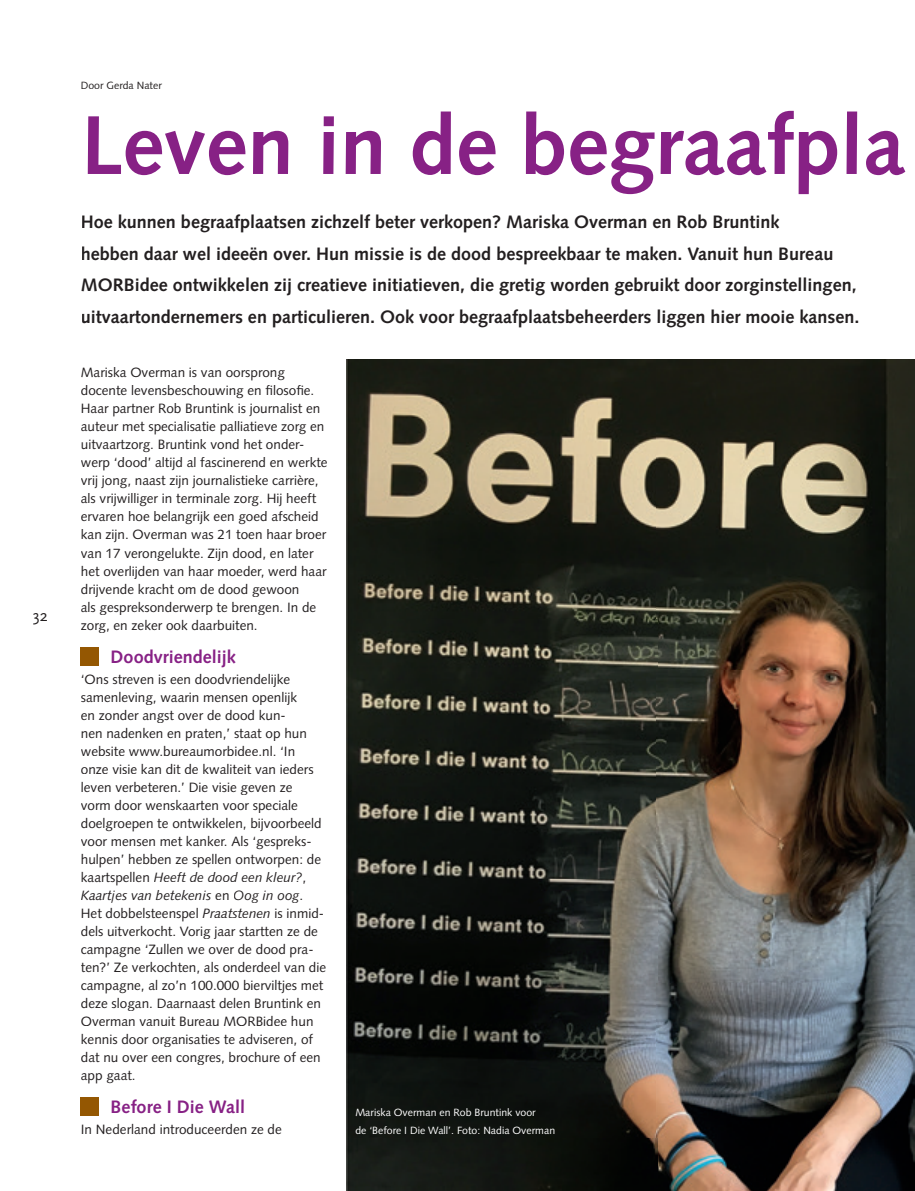
<style>
.page{position:relative;width:915px;height:1191px;background:#fff}
.page>*{position:absolute;margin:0;border:0;box-sizing:border-box;transform-origin:0 0}
.t1{font:700 83.25px "Syntax LT Std";color:#872185}
.t2{font:700 18px/31.5px "Syntax LT Std";color:#231f20}
.t3{font:700 18px "Syntax LT Std";color:#872185}
.t4{font:16.5px "Scala Sans Caps";color:#231f20}
.t5{font:13.5px/18px "Syntax LT Std";color:#231f20}
.t6{font:10.5px/18px "Syntax LT Std";color:#fff}
.t7{font:10.5px "Syntax LT Std";color:#231f20}
.s1{font-style:italic}
</style>
<div class="page">
<img style="left:346px;top:359px;width:568px;height:832px">
<div style="left:81px;top:647px;width:18px;height:18px;background:#945702"></div>
<div style="left:81px;top:1097px;width:18px;height:18px;background:#945702"></div>
<p class="t4" style="left:33px;top:606px;width:17px">32</p>
<p class="t7" style="left:81px;top:79px;width:82px">Door Gerda Nater</p>
<h1 class="t1" style="left:81px;top:97px;width:825px">Leven in de begraafpla</h1>
<p class="t2" style="left:81px;top:206px;width:780px">Hoe kunnen begraafplaatsen zichzelf beter verkopen? Mariska Overman en Rob Bruntink<br>hebben daar wel ideeën over. Hun missie is de dood bespreekbaar te maken. Vanuit hun Bureau MORBidee ontwikkelen zij creatieve initiatieven, die gretig worden gebruikt door zorginstellingen, uitvaartondernemers en particulieren. Ook voor begraafplaatsbeheerders liggen hier mooie kansen.</p>
<p class="t5" style="left:81px;top:364px;width:248px">Mariska Overman is van oorsprong docente levensbeschouwing en filosofie.<br>Haar partner Rob Bruntink is journalist en auteur met specialisatie palliatieve zorg en uitvaartzorg. Bruntink vond het onder&shy;werp ‘dood’ altijd al fascinerend en werkte vrij jong, naast zijn journalistieke carrière, als vrijwilliger in terminale zorg. Hij heeft ervaren hoe belangrijk een goed afscheid kan zijn. Overman was 21 toen haar broer van 17 verongelukte. Zijn dood, en later het overlijden van haar moeder, werd haar drijvende kracht om de dood gewoon<br>als gespreksonderwerp te brengen. In de zorg, en zeker ook daarbuiten.</p>
<h2 class="t3" style="left:111px;top:647px;width:127px">Doodvriendelijk</h2>
<p class="t5" style="left:81px;top:670px;width:247px">‘Ons streven is een doodvriendelijke samenleving, waarin mensen openlijk<br>en zonder angst over de dood kun-<br>nen nadenken en praten,’ staat op hun website www.bureaumorbidee.nl. ‘In onze visie kan dit de kwaliteit van ieders leven verbeteren.’ Die visie geven ze<br>vorm door wenskaarten voor speciale doelgroepen te ontwikkelen, bijvoorbeeld voor mensen met kanker. Als ‘gespreks&shy;hulpen’ hebben ze spellen ontworpen: de kaartspellen <span class="s1">Heeft de dood een kleur?</span>, <span class="s1">Kaartjes van betekenis</span> en <span class="s1">Oog in oog</span>.<br>Het dobbelsteenspel <span class="s1">Praatstenen</span> is inmid&shy;dels uitverkocht. Vorig jaar startten ze de campagne ‘Zullen we over de dood pra&shy;ten?’ Ze verkochten, als onderdeel van die campagne, al zo’n 100.000 bierviltjes met deze slogan. Daarnaast delen Bruntink en Overman vanuit Bureau MORBidee hun kennis door organisaties te adviseren, of dat nu over een congres, brochure of een app gaat.</p>
<h2 class="t3" style="left:111px;top:1097px;width:136px">Before I Die Wall</h2>
<p class="t5" style="left:81px;top:1120px;width:202px">In Nederland introduceerden ze de</p>
<p class="t6" style="left:355px;top:1103px;width:201px">Mariska Overman en Rob Bruntink voor<br>de ‘Before I Die Wall’. Foto: Nadia Overman</p>
</div>
